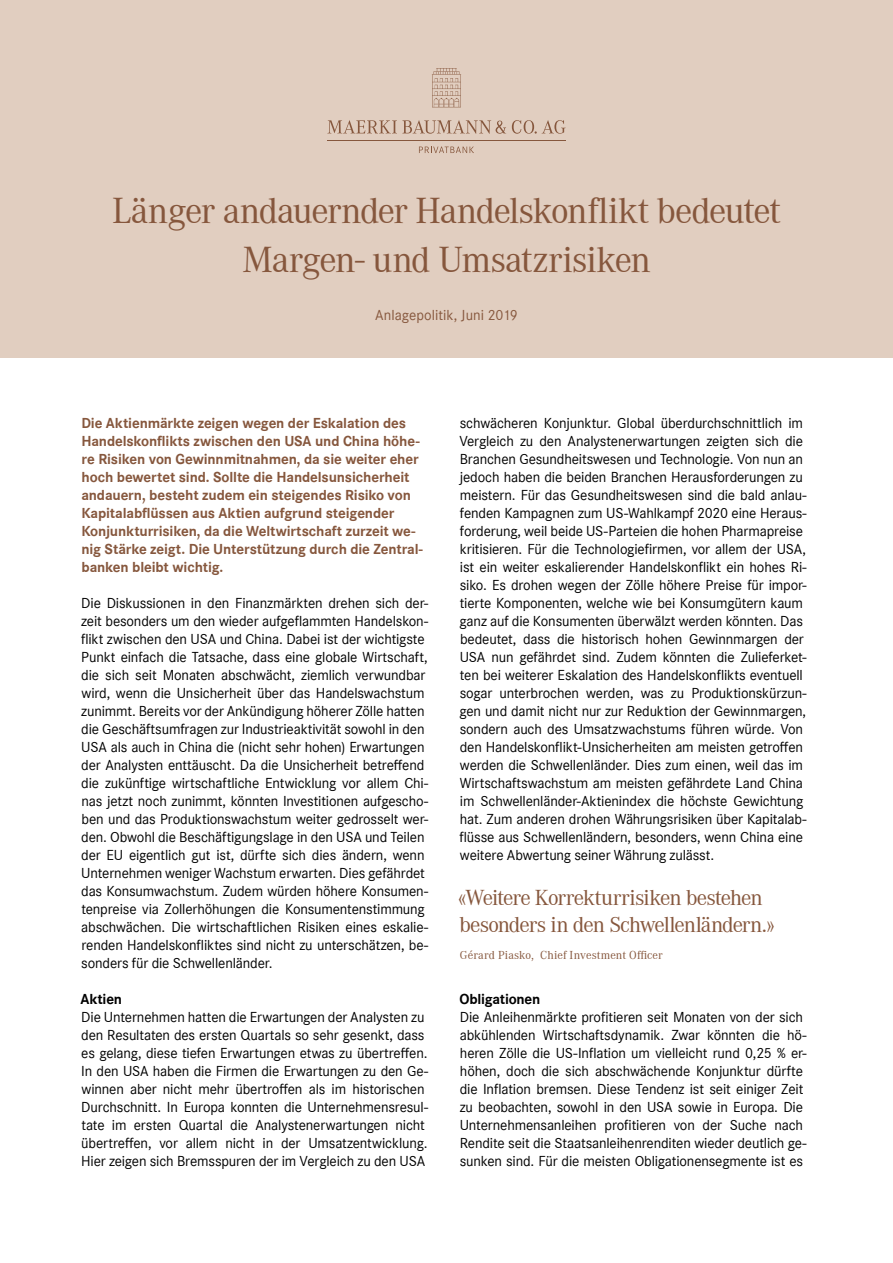
<style>
.page{position:relative;width:893px;height:1263px;background:#fff}
.page>*{position:absolute;margin:0;border:0;box-sizing:border-box;transform-origin:0 0}
.t1{font:37.5px/49.5px "Corporate A";letter-spacing:-.035em;color:#86573d;text-align:center}
.t2{font:22.5px/27px "Corporate A";letter-spacing:-.045em;color:#86573d}
.t3{font:15px/18px "Corporate S";letter-spacing:-.01em;color:#000}
.t4{font:700 15px/18px "Corporate S";letter-spacing:-.01em;color:#86573d}
.t5{font:15px "Corporate S";letter-spacing:.005em;color:#86573d}
.t6{font:700 15px "Corporate S";letter-spacing:-.015em;color:#000}
.t7{font:12px "Corporate A";letter-spacing:.01em;color:#86573d}
</style>
<div class="page">
<div style="left:0;top:0;width:893px;height:357px;background:#e1cec0"></div>
<hr style="left:327px;top:140px;width:239px;height:1px;background:#86573d">
<svg style="left:327px;top:120px;width:179px;height:14px"></svg>
<svg style="left:512px;top:120px;width:54px;height:14px"></svg>
<svg style="left:432px;top:68px;width:29px;height:39px"></svg>
<svg style="left:419px;top:147px;width:55px;height:6px"></svg>
<h1 class="t1" style="left:112px;top:184px;width:670px">Länger andauernder Handelskonflikt bedeutet<br>Margen- und Umsatzrisiken</h1>
<p class="t5" style="left:375px;top:305px;width:144px">Anlagepolitik, Juni 2019</p>
<p class="t4" style="left:81px;top:414px;width:343px">Die Aktienmärkte zeigen wegen der Eskalation des Handelskonflikts zwischen den USA und China höhe&shy;re Risiken von Gewinnmitnahmen, da sie weiter eher hoch bewertet sind. Sollte die Handelsunsicherheit andauern, besteht zudem ein steigendes Risiko von Kapitalabflüssen aus Aktien aufgrund steigender Konjunkturrisiken, da die Weltwirtschaft zurzeit we&shy;nig Stärke zeigt. Die Unterstützung durch die Zentral&shy;banken bleibt wichtig.</p>
<p class="t3" style="left:81px;top:594px;width:349px">Die Diskussionen in den Finanzmärkten drehen sich der&shy;zeit besonders um den wieder aufgeflammten Handelskon&shy;flikt zwischen den USA und China. Dabei ist der wichtigste Punkt einfach die Tatsache, dass eine globale Wirtschaft, die sich seit Monaten abschwächt, ziemlich verwundbar wird, wenn die Unsicherheit über das Handelswachstum zunimmt. Bereits vor der Ankündigung höherer Zölle hatten die Geschäftsumfragen zur Industrieaktivität sowohl in den USA als auch in China die (nicht sehr hohen) Erwartungen der Analysten enttäuscht. Da die Unsicherheit betreffend die zukünftige wirtschaftliche Entwicklung vor allem Chi&shy;nas jetzt noch zunimmt, könnten Investitionen aufgescho&shy;ben und das Produktionswachstum weiter gedrosselt wer&shy;den. Obwohl die Beschäftigungslage in den USA und Teilen der EU eigentlich gut ist, dürfte sich dies ändern, wenn Unternehmen weniger Wachstum erwarten. Dies gefährdet das Konsumwachstum. Zudem würden höhere Konsumen&shy;tenpreise via Zollerhöhungen die Konsumentenstimmung abschwächen. Die wirtschaftlichen Risiken eines eskalie&shy;renden Handelskonfliktes sind nicht zu unterschätzen, be&shy;sonders für die Schwellenländer.</p>
<p class="t6" style="left:80px;top:989px;width:43px">Aktien</p>
<p class="t3" style="left:81px;top:1008px;width:348px">Die Unternehmen hatten die Erwartungen der Analysten zu den Resultaten des ersten Quartals so sehr gesenkt, dass es gelang, diese tiefen Erwartungen etwas zu übertreffen.<br>In den USA haben die Firmen die Erwartungen zu den Ge&shy;winnen aber nicht mehr übertroffen als im historischen Durchschnitt. In Europa konnten die Unternehmensresul&shy;tate im ersten Quartal die Analystenerwartungen nicht übertreffen, vor allem nicht in der Umsatzentwicklung.<br>Hier zeigen sich Bremsspuren der im Vergleich zu den USA</p>
<p class="t3" style="left:459px;top:414px;width:349px">schwächeren Konjunktur. Global überdurchschnittlich im Vergleich zu den Analystenerwartungen zeigten sich die Branchen Gesundheitswesen und Technologie. Von nun an jedoch haben die beiden Branchen Herausforderungen zu meistern. Für das Gesundheitswesen sind die bald anlau&shy;fenden Kampagnen zum US-Wahlkampf 2020 eine Heraus&shy;forderung, weil beide US-Parteien die hohen Pharmapreise kritisieren. Für die Technologiefirmen, vor allem der USA, ist ein weiter eskalierender Handelskonflikt ein hohes Ri&shy;siko. Es drohen wegen der Zölle höhere Preise für impor&shy;tierte Komponenten, welche wie bei Konsumgütern kaum ganz auf die Konsumenten überwälzt werden könnten. Das bedeutet, dass die historisch hohen Gewinnmargen der USA nun gefährdet sind. Zudem könnten die Zulieferket&shy;ten bei weiterer Eskalation des Handelskonflikts eventuell sogar unterbrochen werden, was zu Produktionskürzun&shy;gen und damit nicht nur zur Reduktion der Gewinnmargen, sondern auch des Umsatzwachstums führen würde. Von den Handelskonflikt-Unsicherheiten am meisten getroffen werden die Schwellenländer. Dies zum einen, weil das im Wirtschaftswachstum am meisten gefährdete Land China im Schwellenländer-Aktienindex die höchste Gewichtung hat. Zum anderen drohen Währungsrisiken über Kapitalab&shy;flüsse aus Schwellenländern, besonders, wenn China eine weitere Abwertung seiner Währung zulässt.</p>
<h2 class="t2" style="left:458px;top:883px;width:319px">«Weitere Korrekturrisiken bestehen besonders in den Schwellenländern.»</h2>
<p class="t7" style="left:460px;top:947px;width:204px">Gérard Piasko, Chief Investment Officer</p>
<p class="t6" style="left:459px;top:989px;width:82px">Obligationen</p>
<p class="t3" style="left:460px;top:1008px;width:349px">Die Anleihenmärkte profitieren seit Monaten von der sich abkühlenden Wirtschaftsdynamik. Zwar könnten die hö&shy;heren Zölle die US-Inflation um vielleicht rund 0,25 % er&shy;höhen, doch die sich abschwächende Konjunktur dürfte die Inflation bremsen. Diese Tendenz ist seit einiger Zeit zu beobachten, sowohl in den USA sowie in Europa. Die Unternehmensanleihen profitieren von der Suche nach Rendite seit die Staatsanleihenrenditen wieder deutlich ge&shy;sunken sind. Für die meisten Obligationensegmente ist es</p>
</div>
